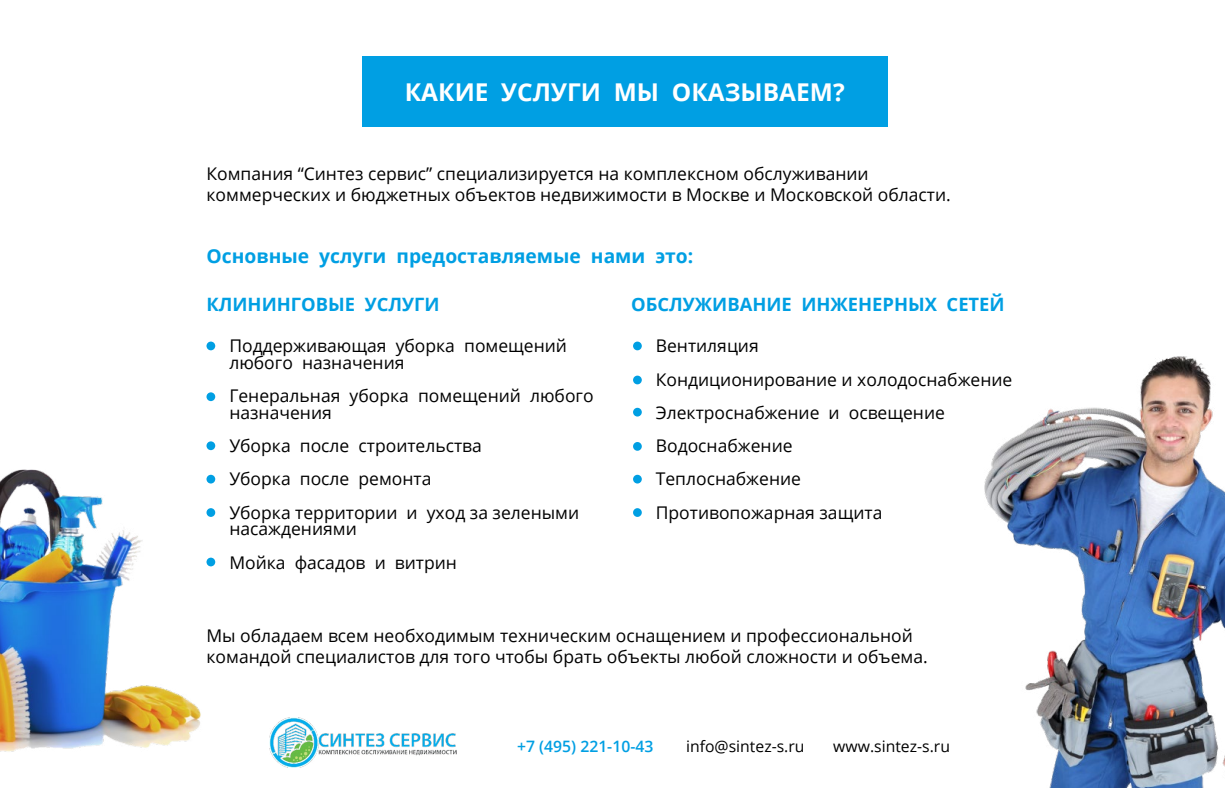
<style>
.page{position:relative;width:1225px;height:788px;background:#fff}
.page>*{position:absolute;margin:0;border:0;box-sizing:border-box;transform-origin:0 0}
.t1{font:700 24.5px "Open Sans";color:#fff}
.t2{font:700 19.25px "Open Sans";color:#009fe3}
.t3{font:700 18.38px "Open Sans";color:#009fe3}
.t4{font:17.5px/33.2px "Open Sans";color:#000}
.t5{font:15.75px "Open Sans";color:#000}
.t6{font:600 15.75px "Open Sans";color:#009fe3}
</style>
<div class="page">
<div style="left:362px;top:56px;width:526px;height:71px;background:#009fe3"></div>
<img style="left:270px;top:717px;width:186px;height:50px">
<div style="left:206px;top:341px;width:9px;height:9px;background:#009fe3;border-radius:50%"></div>
<div style="left:206px;top:392px;width:9px;height:9px;background:#009fe3;border-radius:50%"></div>
<div style="left:633px;top:341px;width:9px;height:9px;background:#009fe3;border-radius:50%"></div>
<div style="left:633px;top:375px;width:9px;height:9px;background:#009fe3;border-radius:50%"></div>
<div style="left:633px;top:408px;width:9px;height:8px;background:#009fe3;border-radius:50%"></div>
<div style="left:633px;top:442px;width:9px;height:8px;background:#009fe3;border-radius:50%"></div>
<div style="left:633px;top:474px;width:9px;height:9px;background:#009fe3;border-radius:50%"></div>
<div style="left:633px;top:508px;width:9px;height:9px;background:#009fe3;border-radius:50%"></div>
<img style="left:0;top:441px;width:216px;height:311px">
<img style="left:984px;top:356px;width:241px;height:432px">
<h1 class="t1" style="left:405px;top:74px;width:441px">КАКИЕ УСЛУГИ МЫ ОКАЗЫВАЕМ?</h1>
<p class="t4" style="left:206px;top:162px;width:746px;line-height:21px">Компания “Синтез сервис” специализируется на комплексном обслуживании коммерческих и бюджетных объектов недвижимости в Москве и Московской области.</p>
<p class="t2" style="left:206px;top:243px;width:488px">Основные услуги предоставляемые нами это:</p>
<p class="t3" style="left:206px;top:292px;width:234px">КЛИНИНГОВЫЕ УСЛУГИ</p>
<p class="t3" style="left:631px;top:292px;width:375px">ОБСЛУЖИВАНИЕ ИНЖЕНЕРНЫХ СЕТЕЙ</p>
<p class="t4" style="left:229px;top:337px;width:339px;line-height:16.6px">Поддерживающая уборка помещений любого назначения</p>
<p class="t4" style="left:229px;top:387px;width:366px;line-height:16.6px">Генеральная уборка помещений любого назначения</p>
<p class="t4" style="left:229px;top:428px;width:351px">Уборка после строительства<br>Уборка после ремонта<br>Уборка территории и уход за зелеными</p>
<p class="t4" style="left:229px;top:512px;width:229px">насаждениями<br>Мойка фасадов и витрин</p>
<p class="t4" style="left:656px;top:329px;width:358px">Вентиляция<br>Кондиционирование и холодоснабжение<br>Электроснабжение и освещение<br>Водоснабжение<br>Теплоснабжение<br>Противопожарная защита</p>
<p class="t4" style="left:206px;top:624px;width:723px;line-height:21px">Мы обладаем всем необходимым техническим оснащением и профессиональной командой специалистов для того чтобы брать объекты любой сложности и объема.</p>
<p class="t6" style="left:517px;top:735px;width:138px">+7 (495) 221-10-43</p>
<p class="t5" style="left:686px;top:735px;width:120px">info@sintez-s.ru</p>
<p class="t5" style="left:833px;top:735px;width:118px">www.sintez-s.ru</p>
</div>
